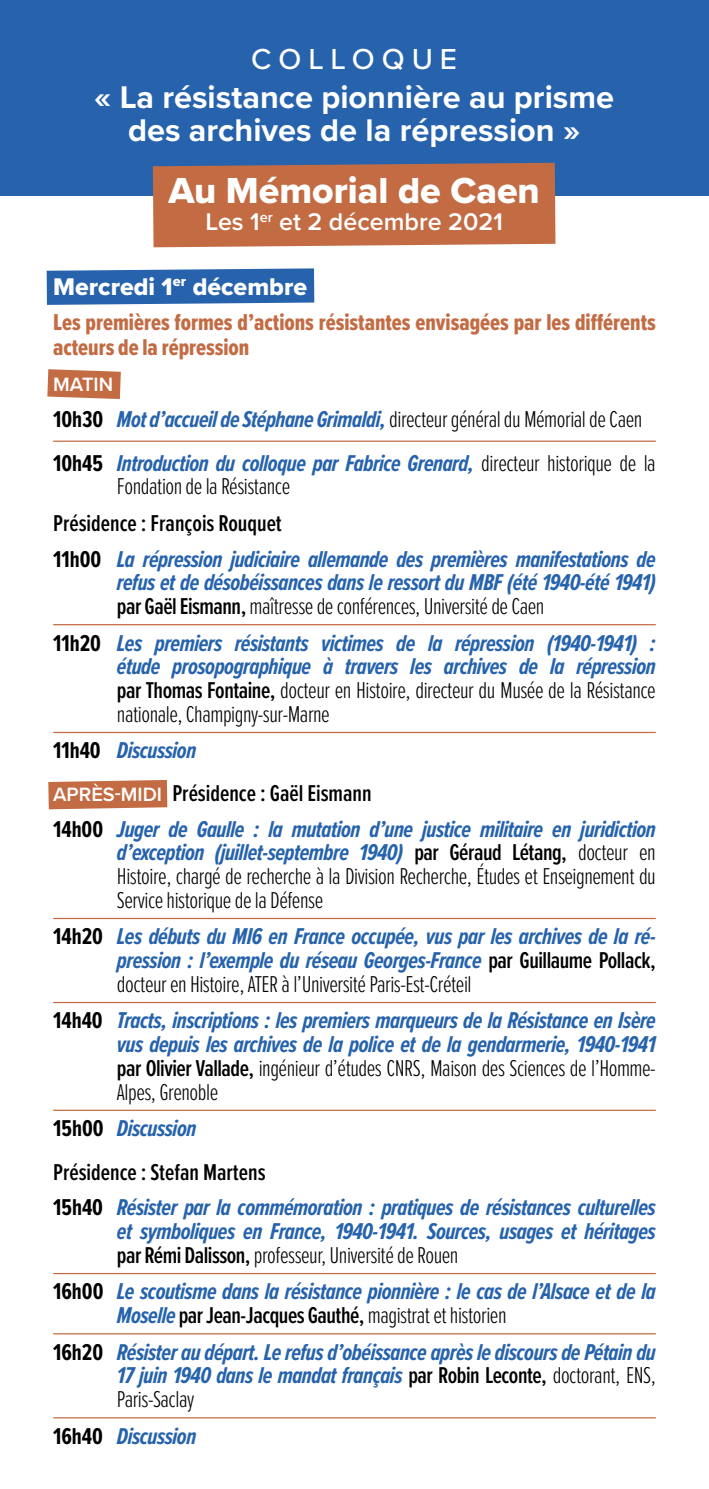
<style>
.page{position:relative;width:709px;height:1489px;background:#fff}
.page>*{position:absolute;margin:0;border:0;box-sizing:border-box;transform-origin:0 0}
.t1{font:37.5px "Proxima Nova Extrabld";color:#fff}
.t2{font:700 32.5px/32.5px "Proxima Nova";color:#fff;text-align:center}
.t3{font:500 30px "Proxima Nova";letter-spacing:.23em;color:#fff}
.t4{font:600 25px "Proxima Nova";color:#fff}
.t5{font:25px "Proxima Nova Extrabld";color:#fff}
.t6{font:italic 700 23.75px/23.8px "Proxima Nova Ex Cn";letter-spacing:-.02em;color:#2663ac;text-align:justify}
.t7{font:300 23.75px/23.8px "Proxima Nova Ex Cn";letter-spacing:-.02em;color:#000;text-align:justify}
.t8{font:600 23.75px/42.2px "Proxima Nova Ex Cn";color:#000}
.t9{font:23.75px/25px "Proxima Nova Ex Cn Extrabld";color:#c36c44}
.t10{font:600 20px "Proxima Nova";color:#fff}
.s1{font-style:normal;color:#000}
.s2{font-weight:300;font-style:normal;color:#000}
.s3{font-weight:600;font-style:normal;color:#000}
.s4{font-weight:700}
.s5{font-weight:700;font-style:italic;color:#2663ac}
.s6{font-family:"Proxima Nova";font-size:20px;color:#fff}
.s7{font-weight:600}
</style>
<div class="page">
<div style="left:0;top:0;width:709px;height:195px;background:#2663ac"></div>
<svg style="left:47px;top:369px;width:74px;height:30px;background:#c97b58"></svg>
<svg style="left:48px;top:780px;width:119px;height:29px;background:#c6754f"></svg>
<svg style="left:47px;top:268px;width:267px;height:37px;background:#366eb2"></svg>
<hr style="left:53px;top:440px;width:64px;height:2px;background:#c36c44">
<hr style="left:117px;top:440px;width:539px;height:2px;background:#c36c44">
<hr style="left:53px;top:624px;width:64px;height:1px;background:#c36c44">
<hr style="left:117px;top:624px;width:539px;height:1px;background:#c36c44">
<hr style="left:53px;top:731px;width:64px;height:2px;background:#c36c44">
<hr style="left:117px;top:731px;width:539px;height:2px;background:#c36c44">
<hr style="left:53px;top:917px;width:64px;height:2px;background:#c36c44">
<hr style="left:117px;top:917px;width:539px;height:2px;background:#c36c44">
<hr style="left:53px;top:1001px;width:64px;height:2px;background:#c36c44">
<hr style="left:117px;top:1001px;width:539px;height:2px;background:#c36c44">
<hr style="left:53px;top:1109px;width:64px;height:1px;background:#c36c44">
<hr style="left:117px;top:1109px;width:539px;height:1px;background:#c36c44">
<hr style="left:53px;top:1272px;width:64px;height:2px;background:#c36c44">
<hr style="left:117px;top:1272px;width:539px;height:2px;background:#c36c44">
<hr style="left:53px;top:1332px;width:64px;height:2px;background:#c36c44">
<hr style="left:117px;top:1332px;width:539px;height:2px;background:#c36c44">
<hr style="left:53px;top:1416px;width:64px;height:2px;background:#c36c44">
<hr style="left:117px;top:1416px;width:539px;height:2px;background:#c36c44">
<div style="left:153px;top:163px;width:402px;height:84px;background:#c36c44"></div>
<p class="t3" style="left:251px;top:37px;width:207px">COLLOQUE</p>
<h2 class="t2" style="left:94px;top:80px;width:521px">« La résistance pionnière au prisme des archives de la répression »</h2>
<h1 class="t1" style="left:168px;top:162px;width:373px">Au Mémorial de Caen</h1>
<p class="t4" style="left:205px;top:203px;width:299px">Les 1<sup>er</sup> et 2 décembre 2021</p>
<p class="t5" style="left:53px;top:267px;width:255px">Mercredi 1<sup>er</sup> décembre</p>
<p class="t9" style="left:53px;top:309px;width:604px">Les premières formes d’actions résistantes envisagées par les différents acteurs de la répression</p>
<p class="t10" style="left:53px;top:369px;width:61px">MATIN</p>
<p class="t6" style="left:53px;top:397px;width:604px;line-height:43.5px"><span class="s1">10h30</span> Mot d’accueil de Stéphane Grimaldi, <span class="s2">directeur général du Mémorial de Caen<br></span><span class="s1">10h45</span> Introduction du colloque par Fabrice Grenard, <span class="s2">directeur historique de la</span></p>
<p class="t7" style="left:117px;top:473px;width:175px">Fondation de la Résistance</p>
<p class="t6" style="left:53px;top:504px;width:604px;line-height:35.8px"><span class="s3">Présidence : François Rouquet<br></span><span class="s1">11h00</span> La répression judiciaire allemande des premières manifestations de</p>
<p class="t6" style="left:117px;top:570px;width:540px">refus et de désobéissances dans le ressort du MBF (été 1940-été 1941) <span class="s3">par Gaël Eismann,</span> <span class="s2">maîtresse de conférences, Université de Caen</span></p>
<p class="t6" style="left:117px;top:630px;width:540px;text-indent:-64px"><span class="s1">11h20</span> Les premiers résistants victimes de la répression (1940-1941) : étude prosopographique à travers les archives de la répression <span class="s3">par Thomas Fontaine,</span> <span class="s2">docteur en Histoire, directeur du Musée de la Résistance nationale, Champigny-sur-Marne</span></p>
<p class="t8" style="left:53px;top:728px;width:320px"><span class="s4">11h40</span> <span class="s5">Discussion<br></span><span class="s6">APRÈS-MIDI</span> Présidence : Gaël Eismann</p>
<p class="t7" style="left:117px;top:815px;width:540px;text-indent:-64px"><span class="s4">14h00</span> <span class="s5">Juger de Gaulle : la mutation d’une justice militaire en juridiction d’exception (juillet-septembre 1940)</span> <span class="s7">par Géraud Létang,</span> docteur en Histoire, chargé de recherche à la Division Recherche, Études et Enseignement du Service historique de la Défense</p>
<p class="t6" style="left:117px;top:924px;width:540px;text-indent:-64px"><span class="s1">14h20</span> Les débuts du MI6 en France occupée, vus par les archives de la ré&shy;pression : l’exemple du réseau Georges-France <span class="s3">par Guillaume Pollack, </span><span class="s2">docteur en Histoire, ATER à l’Université Paris-Est-Créteil</span></p>
<p class="t6" style="left:117px;top:1008px;width:540px;text-indent:-64px"><span class="s1">14h40</span> Tracts, inscriptions : les premiers marqueurs de la Résistance en Isère vus depuis les archives de la police et de la gendarmerie, 1940-1941 <span class="s3">par Olivier Vallade,</span> <span class="s2">ingénieur d’études CNRS, Maison des Sciences de l’Homme-Alpes, Grenoble</span></p>
<p class="t8" style="left:53px;top:1105px;width:214px;line-height:43.2px"><span class="s4">15h00</span> <span class="s5">Discussion<br></span>Présidence : Stefan Martens</p>
<p class="t6" style="left:117px;top:1194px;width:540px;text-indent:-64px"><span class="s1">15h40</span> Résister par la commémoration : pratiques de résistances culturelles et symboliques en France, 1940-1941. Sources, usages et héritages <span class="s3">par Rémi Dalisson,</span> <span class="s2">professeur, Université de Rouen</span></p>
<p class="t6" style="left:117px;top:1278px;width:540px;text-indent:-64px"><span class="s1">16h00</span> Le scoutisme dans la résistance pionnière : le cas de l’Alsace et de la<br>Moselle <span class="s3">par Jean-Jacques Gauthé,</span> <span class="s2">magistrat et historien</span></p>
<p class="t6" style="left:117px;top:1339px;width:540px;text-indent:-64px"><span class="s1">16h20</span> Résister au départ. Le refus d’obéissance après le discours de Pétain du 17 juin 1940 dans le mandat français <span class="s3">par Robin Leconte,</span> <span class="s2">doctorant, ENS, Paris-Saclay</span></p>
<p class="t6" style="left:53px;top:1423px;width:145px"><span class="s1">16h40</span> Discussion</p>
</div>
